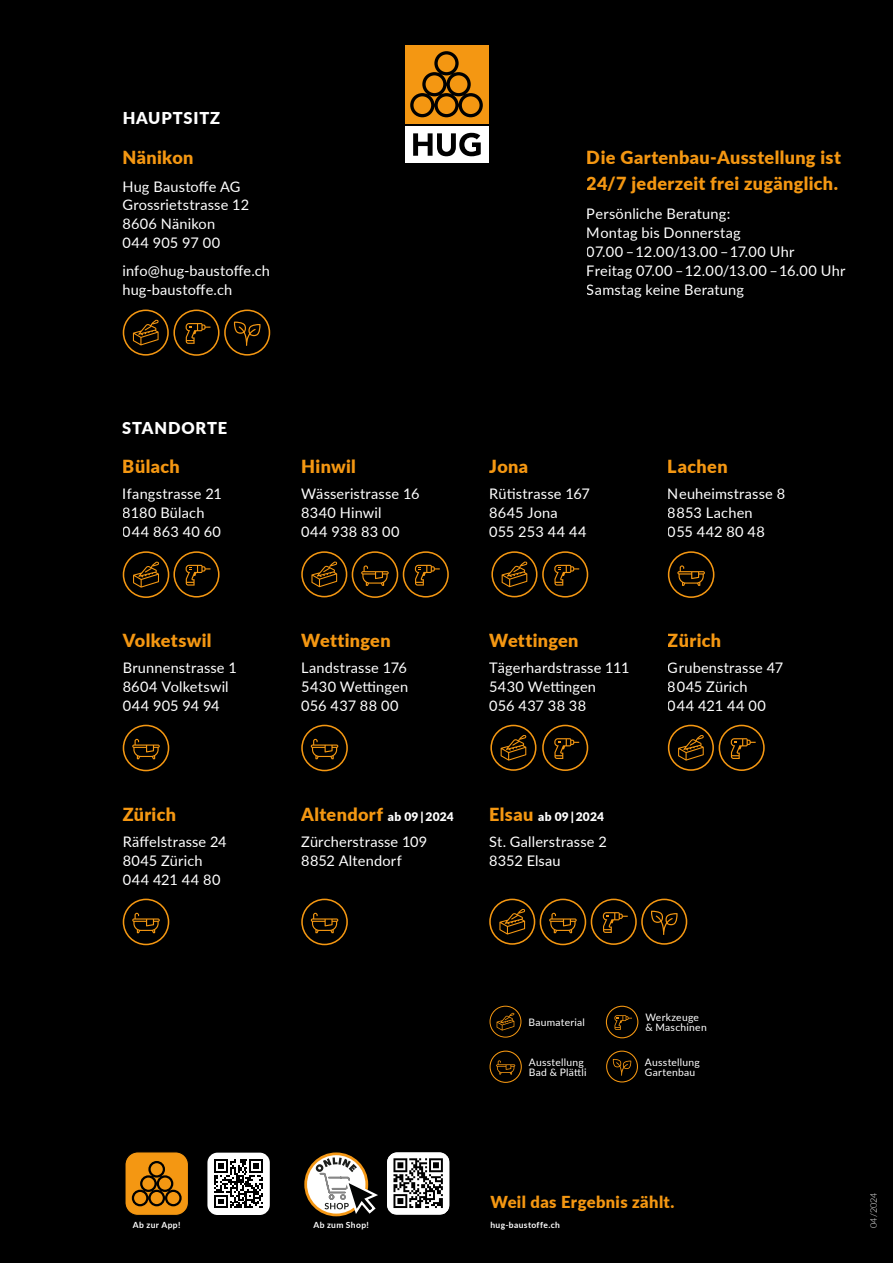
<style>
.page{position:relative;width:893px;height:1263px;background:#000}
.page>*{position:absolute;margin:0;border:0;box-sizing:border-box;transform-origin:0 0}
.t1{font:900 18px/25.5px "Lato";letter-spacing:.02em;color:#f49712}
.t2{font:900 16.5px "Lato";letter-spacing:.025em;color:#f49712}
.t3{font:900 16.35px "Lato";letter-spacing:.055em;color:#fff}
.t4{font:14.55px/18.9px "Lato";letter-spacing:.01em;color:#fff}
.t5{font:900 12px "Lato";letter-spacing:.025em;color:#fff}
.t6{font:10.35px/10.4px "Lato";letter-spacing:.025em;color:#fff}
.t7{font:300 9px "Lato";letter-spacing:.025em;color:#fff}
.t8{font:700 8.55px "Lato";letter-spacing:.045em;color:#fff}
.s1{font-size:12px;color:#fff}
.s2{font-size:18px;color:#f49712}
</style>
<div class="page">
<svg style="left:133px;top:561px;width:26px;height:27px"></svg>
<div style="left:123px;top:551px;width:46px;height:47px;border:2px solid #f49712;border-radius:50%"></div>
<div style="left:606px;top:1050px;width:32px;height:32px;border:1px solid #f49712;border-radius:50%"></div>
<svg style="left:613px;top:1059px;width:18px;height:17px"></svg>
<div style="left:123px;top:725px;width:46px;height:46px;border:2px solid #f49712;border-radius:50%"></div>
<svg style="left:132px;top:739px;width:28px;height:20px"></svg>
<div style="left:490px;top:1050px;width:32px;height:33px;border:1px solid #f49712;border-radius:50%"></div>
<svg style="left:496px;top:1060px;width:19px;height:14px"></svg>
<div style="left:125px;top:1152px;width:63px;height:63px;background:#f49712;border-radius:13px"></div>
<div style="left:124px;top:1151px;width:65px;height:65px;border:1px solid #000;border-radius:13px"></div>
<svg style="left:131px;top:1161px;width:51px;height:46px"></svg>
<div style="left:207px;top:1152px;width:63px;height:63px;background:#fff;border-radius:10px"></div>
<svg style="left:214px;top:1159px;width:49px;height:49px"></svg>
<svg style="left:306px;top:1154px;width:61px;height:61px"></svg>
<div style="left:304px;top:1152px;width:64px;height:64px;border:3px solid #f49715;border-radius:50%"></div>
<svg style="left:316px;top:1157px;width:62px;height:59px"></svg>
<svg style="left:387px;top:1152px;width:62px;height:63px"></svg>
<svg style="left:388px;top:1152px;width:61px;height:62px"></svg>
<svg style="left:497px;top:1013px;width:18px;height:17px"></svg>
<div style="left:490px;top:1006px;width:31px;height:31px;border:1px solid #f49712;border-radius:50%"></div>
<svg style="left:133px;top:320px;width:26px;height:25px"></svg>
<div style="left:123px;top:309px;width:46px;height:47px;border:2px solid #f49712;border-radius:50%"></div>
<div style="left:352px;top:551px;width:46px;height:47px;border:2px solid #f49712;border-radius:50%"></div>
<svg style="left:361px;top:565px;width:28px;height:21px"></svg>
<svg style="left:311px;top:561px;width:26px;height:26px"></svg>
<div style="left:301px;top:551px;width:46px;height:46px;border:2px solid #f49712;border-radius:50%"></div>
<svg style="left:502px;top:561px;width:26px;height:26px"></svg>
<div style="left:491px;top:551px;width:46px;height:46px;border:2px solid #f49712;border-radius:50%"></div>
<svg style="left:501px;top:735px;width:26px;height:26px"></svg>
<div style="left:490px;top:725px;width:46px;height:46px;border:2px solid #f49712;border-radius:50%"></div>
<div style="left:224px;top:310px;width:46px;height:46px;border:2px solid #f49712;border-radius:50%"></div>
<svg style="left:234px;top:322px;width:27px;height:24px"></svg>
<div style="left:641px;top:899px;width:46px;height:46px;border:2px solid #f49712;border-radius:50%"></div>
<svg style="left:651px;top:911px;width:27px;height:24px"></svg>
<div style="left:668px;top:551px;width:46px;height:47px;border:2px solid #f49712;border-radius:50%"></div>
<svg style="left:677px;top:565px;width:28px;height:21px"></svg>
<div style="left:301px;top:725px;width:47px;height:46px;border:2px solid #f49712;border-radius:50%"></div>
<svg style="left:311px;top:739px;width:27px;height:20px"></svg>
<div style="left:123px;top:899px;width:46px;height:46px;border:2px solid #f49712;border-radius:50%"></div>
<svg style="left:132px;top:913px;width:28px;height:20px"></svg>
<div style="left:301px;top:899px;width:47px;height:46px;border:2px solid #f49712;border-radius:50%"></div>
<svg style="left:311px;top:913px;width:27px;height:20px"></svg>
<svg style="left:678px;top:735px;width:26px;height:26px"></svg>
<div style="left:668px;top:725px;width:46px;height:46px;border:2px solid #f49712;border-radius:50%"></div>
<div style="left:540px;top:899px;width:46px;height:46px;border:2px solid #f49712;border-radius:50%"></div>
<svg style="left:549px;top:913px;width:28px;height:20px"></svg>
<svg style="left:499px;top:909px;width:26px;height:25px"></svg>
<div style="left:489px;top:899px;width:46px;height:46px;border:2px solid #f49712;border-radius:50%"></div>
<div style="left:405px;top:45px;width:83px;height:79px;background:#f49712"></div>
<svg style="left:410px;top:51px;width:73px;height:67px"></svg>
<div style="left:405px;top:126px;width:83px;height:37px;background:#fff"></div>
<svg style="left:413px;top:133px;width:68px;height:23px"></svg>
<div style="left:173px;top:551px;width:47px;height:47px;border:2px solid #f49712;border-radius:50%"></div>
<svg style="left:186px;top:565px;width:24px;height:21px"></svg>
<div style="left:173px;top:310px;width:47px;height:46px;border:2px solid #f49712;border-radius:50%"></div>
<svg style="left:186px;top:323px;width:24px;height:21px"></svg>
<div style="left:403px;top:551px;width:46px;height:47px;border:2px solid #f49712;border-radius:50%"></div>
<svg style="left:415px;top:565px;width:25px;height:21px"></svg>
<div style="left:542px;top:551px;width:46px;height:47px;border:2px solid #f49712;border-radius:50%"></div>
<svg style="left:554px;top:565px;width:25px;height:21px"></svg>
<div style="left:542px;top:725px;width:46px;height:46px;border:2px solid #f49712;border-radius:50%"></div>
<svg style="left:554px;top:738px;width:25px;height:21px"></svg>
<div style="left:591px;top:899px;width:46px;height:46px;border:2px solid #f49712;border-radius:50%"></div>
<svg style="left:603px;top:912px;width:25px;height:21px"></svg>
<div style="left:719px;top:725px;width:46px;height:46px;border:2px solid #f49712;border-radius:50%"></div>
<svg style="left:731px;top:738px;width:25px;height:21px"></svg>
<div style="left:606px;top:1006px;width:32px;height:32px;border:1px solid #f49712;border-radius:50%"></div>
<svg style="left:614px;top:1015px;width:18px;height:15px"></svg>
<p class="t3" style="left:122px;top:106px;width:99px">HAUPTSITZ</p>
<p class="t1" style="left:122px;top:144px;width:73px">Nänikon</p>
<p class="t4" style="left:122px;top:176px;width:128px">Hug Baustoffe AG<br>Grossrietstrasse 12<br>8606 Nänikon<br>044 905 97 00</p>
<p class="t4" style="left:122px;top:261px;width:149px">info@hug-baustoffe.ch hug-baustoffe.ch</p>
<p class="t1" style="left:587px;top:144px;width:256px">Die Gartenbau-Ausstellung ist<br>24/7 jederzeit frei zugänglich.</p>
<p class="t4" style="left:587px;top:204px;width:260px">Persönliche Beratung:<br>Montag bis Donnerstag<br>07.00 – 12.00/13.00 – 17.00 Uhr<br>Freitag 07.00 – 12.00/13.00 – 16.00 Uhr<br>Samstag keine Beratung</p>
<p class="t3" style="left:122px;top:415px;width:106px">STANDORTE</p>
<p class="t1" style="left:123px;top:453px;width:59px">Bülach</p>
<p class="t4" style="left:123px;top:484px;width:101px">Ifangstrasse 21<br>8180 Bülach<br>044 863 40 60</p>
<p class="t1" style="left:123px;top:627px;width:90px">Volketswil</p>
<p class="t4" style="left:123px;top:658px;width:116px">Brunnenstrasse 1<br>8604 Volketswil<br>044 905 94 94</p>
<p class="t1" style="left:123px;top:800px;width:55px">Zürich</p>
<p class="t4" style="left:123px;top:832px;width:105px">Räffelstrasse 24<br>8045 Zürich<br>044 421 44 80</p>
<p class="t1" style="left:301px;top:453px;width:56px">Hinwil</p>
<p class="t4" style="left:301px;top:484px;width:120px">Wässeristrasse 16<br>8340 Hinwil<br>044 938 83 00</p>
<p class="t1" style="left:489px;top:453px;width:40px">Jona</p>
<p class="t4" style="left:489px;top:484px;width:102px">Rütistrasse 167<br>8645 Jona<br>055 253 44 44</p>
<p class="t1" style="left:301px;top:627px;width:91px">Wettingen</p>
<p class="t4" style="left:301px;top:658px;width:108px;text-align:justify">Landstrasse 176<br>5430 Wettingen 056 437 88 00</p>
<p class="t1" style="left:489px;top:627px;width:91px">Wettingen</p>
<p class="t4" style="left:489px;top:658px;width:142px">Tägerhardstrasse 111<br>5430 Wettingen<br>056 437 38 38</p>
<p class="t1" style="left:301px;top:800px;width:154px">Altendorf <span class="s1">ab 09 | 2024</span></p>
<p class="t4" style="left:301px;top:832px;width:128px">Zürcherstrasse 109<br>8852 Altendorf</p>
<p class="t5" style="left:489px;top:807px;width:116px"><span class="s2">Elsau</span> ab 09 | 2024</p>
<p class="t4" style="left:489px;top:832px;width:119px">St. Gallerstrasse 2<br>8352 Elsau</p>
<p class="t1" style="left:668px;top:453px;width:61px">Lachen</p>
<p class="t4" style="left:668px;top:484px;width:119px">Neuheimstrasse 8<br>8853 Lachen<br>055 442 80 48</p>
<p class="t1" style="left:668px;top:627px;width:55px">Zürich</p>
<p class="t4" style="left:668px;top:658px;width:117px">Grubenstrasse 47<br>8045 Zürich<br>044 421 44 00</p>
<p class="t8" style="left:133px;top:1219px;width:49px">Ab zur App!</p>
<p class="t8" style="left:313px;top:1219px;width:57px">Ab zum Shop!</p>
<p class="t6" style="left:528px;top:1017px;width:58px">Baumaterial</p>
<p class="t6" style="left:645px;top:1012px;width:63px">Werkzeuge &amp; Maschinen</p>
<p class="t6" style="left:529px;top:1056px;width:59px">Ausstellung<br>Bad &amp; Plättli</p>
<p class="t6" style="left:645px;top:1056px;width:57px">Ausstellung<br>Gartenbau</p>
<p class="t2" style="left:490px;top:1190px;width:186px">Weil das Ergebnis zählt.</p>
<p class="t8" style="left:490px;top:1219px;width:71px">hug-baustoffe.ch</p>
<p class="t7" style="left:867px;top:1228px;width:38px;rotate:-90deg">04/2024</p>
</div>
